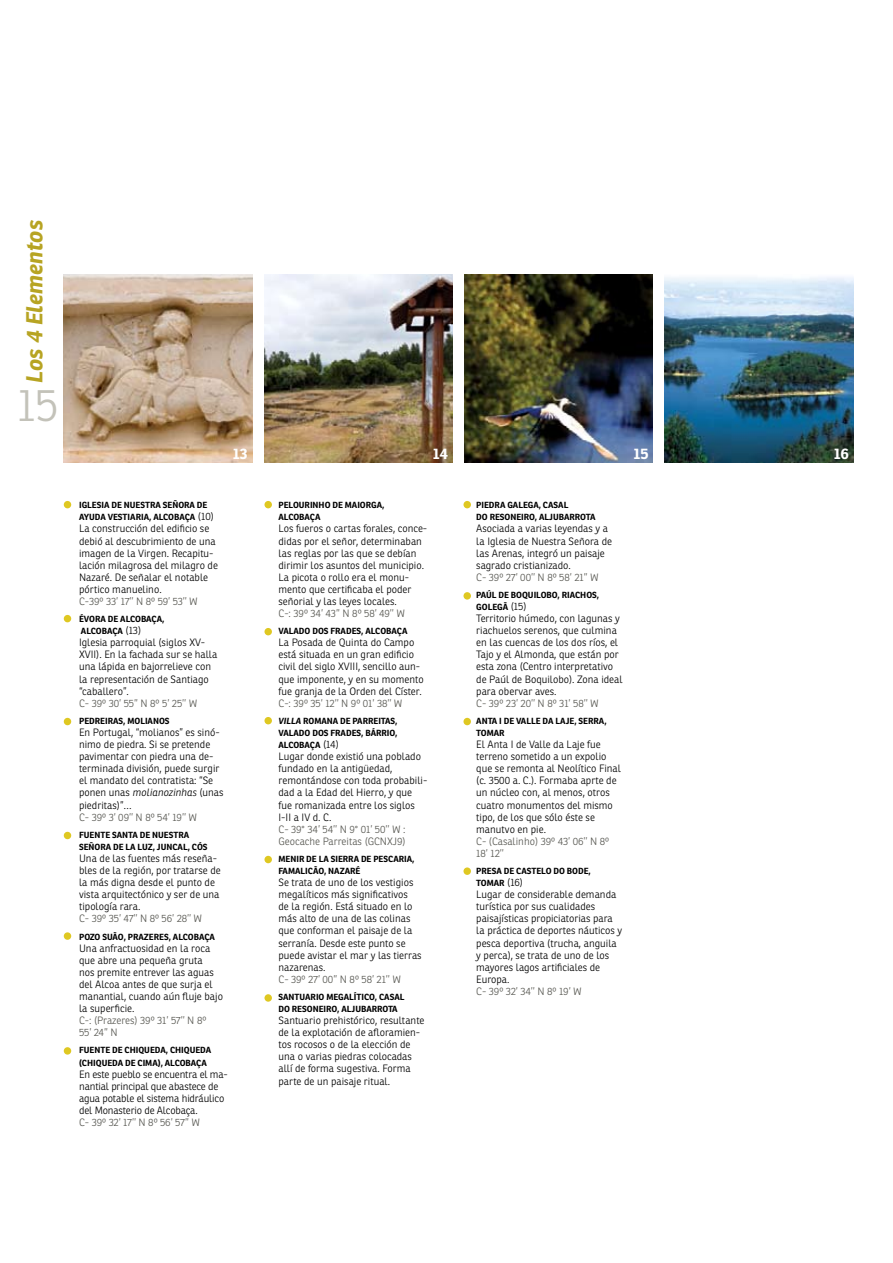
<style>
.page{position:relative;width:893px;height:1263px;background:#fff}
.page>*{position:absolute;margin:0;border:0;box-sizing:border-box;transform-origin:0 0}
.t1{font:300 45px "Ronnia Basic";color:#c3c2b9}
.t2{font:italic 700 22.5px "Ronnia Basic";color:#b7a423}
.t3{font:700 15px "Ronnia Basic";letter-spacing:-.01em;color:#fff}
.t4{font:300 10.35px/12px "Ronnia Basic";color:#000}
.t5{font:300 10.35px/12px "Ronnia Basic";color:#585852}
.t6{font:700 8.7px/12.1px "Ronnia Basic";color:#000}
.s1{font-weight:300;font-size:10.35px}
.s2{font-style:italic}
</style>
<div class="page">
<img style="left:64px;top:274px;width:188px;height:189px">
<img style="left:264px;top:274px;width:189px;height:189px">
<img style="left:464px;top:274px;width:189px;height:189px">
<img style="left:665px;top:277px;width:188px;height:186px">
<div style="left:64px;top:501px;width:7px;height:7px;background:#dfc822;border-radius:50%"></div>
<div style="left:64px;top:615px;width:7px;height:7px;background:#dfc822;border-radius:50%"></div>
<div style="left:64px;top:718px;width:7px;height:7px;background:#dfc822;border-radius:50%"></div>
<div style="left:64px;top:832px;width:7px;height:7px;background:#dfc822;border-radius:50%"></div>
<div style="left:264px;top:501px;width:8px;height:7px;background:#dfc822;border-radius:50%"></div>
<div style="left:264px;top:628px;width:8px;height:7px;background:#dfc822;border-radius:50%"></div>
<div style="left:264px;top:717px;width:8px;height:7px;background:#dfc822;border-radius:50%"></div>
<div style="left:264px;top:856px;width:8px;height:7px;background:#dfc822;border-radius:50%"></div>
<div style="left:264px;top:994px;width:8px;height:8px;background:#dfc822;border-radius:50%"></div>
<div style="left:463px;top:501px;width:8px;height:7px;background:#dfc822;border-radius:50%"></div>
<div style="left:463px;top:592px;width:8px;height:8px;background:#dfc822;border-radius:50%"></div>
<div style="left:463px;top:718px;width:8px;height:7px;background:#dfc822;border-radius:50%"></div>
<div style="left:463px;top:867px;width:8px;height:8px;background:#dfc822;border-radius:50%"></div>
<div style="left:64px;top:1047px;width:7px;height:7px;background:#dfc822;border-radius:50%"></div>
<div style="left:64px;top:932px;width:7px;height:8px;background:#dfc822;border-radius:50%"></div>
<h2 class="t2" style="left:20px;top:383px;width:164px;rotate:-90deg">Los 4 Elementos</h2>
<h1 class="t1" style="left:17px;top:377px;width:43px">15</h1>
<h3 class="t3" style="left:233px;top:444px;width:16px">13</h3>
<h3 class="t3" style="left:433px;top:444px;width:17px">14</h3>
<h3 class="t3" style="left:634px;top:444px;width:17px">15</h3>
<h3 class="t3" style="left:834px;top:444px;width:17px">16</h3>
<p class="t6" style="left:79px;top:499px;width:136px">IGLESIA DE NUESTRA SEÑORA DE<br>AYUDA VESTIARIA, ALCOBAÇA <span class="s1">(10)</span></p>
<p class="t4" style="left:79px;top:523px;width:140px">La construcción del edificio se debió al descubrimiento de una imagen de la Virgen. Recapitu&shy;lación milagrosa del milagro de<br>Nazaré. De señalar el notable pórtico manuelino.</p>
<p class="t5" style="left:79px;top:595px;width:120px">C-39º 33’ 17’’ N 8º 59’ 53’’ W</p>
<p class="t6" style="left:79px;top:613px;width:87px">ÉVORA DE ALCOBAÇA,<br>ALCOBAÇA <span class="s1">(13)</span></p>
<p class="t4" style="left:79px;top:636px;width:140px">Iglesia parroquial (siglos XV-<br>XVII). En la fachada sur se halla una lápida en bajorrelieve con la representación de Santiago “caballero”.</p>
<p class="t5" style="left:79px;top:697px;width:120px">C- 39º 30’ 55’’ N 8º 5’ 25’’ W</p>
<p class="t6" style="left:79px;top:715px;width:92px">PEDREIRAS, MOLIANOS</p>
<p class="t4" style="left:79px;top:726px;width:146px">En Portugal, “molianos” es sinó&shy;nimo de piedra. Si se pretende pavimentar con piedra una de&shy;terminada división, puede surgir el mandato del contratista: “Se ponen unas <span class="s2">molianozinhas</span> (unas piedritas)”…</p>
<p class="t5" style="left:79px;top:811px;width:120px">C- 39º 3’ 09’’ N 8º 54’ 19’’ W</p>
<p class="t6" style="left:79px;top:828px;width:130px">FUENTE SANTA DE NUESTRA<br>SEÑORA DE LA LUZ, JUNCAL, CÓS</p>
<p class="t4" style="left:79px;top:852px;width:143px">Una de las fuentes más reseña&shy;bles de la región, por tratarse de la más digna desde el punto de vista arquitectónico y ser de una tipología rara.</p>
<p class="t5" style="left:79px;top:913px;width:125px">C- 39º 35’ 47’’ N 8º 56’ 28’’ W</p>
<p class="t6" style="left:79px;top:930px;width:137px">POZO SUÃO, PRAZERES, ALCOBAÇA</p>
<p class="t4" style="left:79px;top:942px;width:145px">Una anfractuosidad en la roca que abre una pequeña gruta<br>nos premite entrever las aguas del Alcoa antes de que surja el manantial, cuando aún fluje bajo la superficie.</p>
<p class="t5" style="left:79px;top:1014px;width:129px">C-: (Prazeres) 39º 31’ 57’’ N 8º<br>55’ 24’’ N</p>
<p class="t6" style="left:79px;top:1044px;width:134px">FUENTE DE CHIQUEDA, CHIQUEDA (CHIQUEDA DE CIMA), ALCOBAÇA</p>
<p class="t4" style="left:79px;top:1068px;width:150px">En este pueblo se encuentra el ma&shy;nantial principal que abastece de agua potable el sistema hidráulico del Monasterio de Alcobaça.</p>
<p class="t5" style="left:79px;top:1116px;width:122px">C- 39º 32’ 17’’ N 8º 56’ 57’’ W</p>
<p class="t6" style="left:279px;top:499px;width:107px">PELOURINHO DE MAIORGA,<br>ALCOBAÇA</p>
<p class="t4" style="left:279px;top:523px;width:150px">Los fueros o cartas forales, conce&shy;didas por el señor, determinaban las reglas por las que se debían dirimir los asuntos del municipio.<br>La picota o rollo era el monu&shy;mento que certificaba el poder señorial y las leyes locales.</p>
<p class="t5" style="left:279px;top:607px;width:128px">C-: 39º 34’ 43’’ N 8º 58’ 49’’ W</p>
<p class="t6" style="left:279px;top:625px;width:130px">VALADO DOS FRADES, ALCOBAÇA</p>
<p class="t4" style="left:279px;top:636px;width:147px">La Posada de Quinta do Campo está situada en un gran edificio civil del siglo XVIII, sencillo aun&shy;que imponente, y en su momento fue granja de la Orden del Císter.</p>
<p class="t5" style="left:279px;top:697px;width:126px">C-: 39º 35’ 12’’ N 9º 01’ 38’’ W</p>
<p class="t6" style="left:279px;top:715px;width:121px;text-align:justify"><span class="s2">VILLA</span> ROMANA DE PARREITAS, VALADO DOS FRADES, BÁRRIO, ALCOBAÇA <span class="s1">(14)</span></p>
<p class="t4" style="left:279px;top:750px;width:150px">Lugar donde existió una poblado fundado en la antigüedad, remontándose con toda probabili&shy;dad a la Edad del Hierro, y que fue romanizada entre los siglos<br>I-II a IV d. C.</p>
<p class="t5" style="left:279px;top:823px;width:129px">C- 39° 34’ 54’’ N 9° 01’ 50’’ W :<br>Geocache Parreitas (GCNXJ9)</p>
<p class="t6" style="left:279px;top:853px;width:138px">MENIR DE LA SIERRA DE PESCARIA,<br>FAMALICÃO, NAZARÉ</p>
<p class="t4" style="left:279px;top:876px;width:145px">Se trata de uno de los vestigios megalíticos más significativos<br>de la región. Está situado en lo más alto de una de las colinas que conforman el paisaje de la serranía. Desde este punto se puede avistar el mar y las tierras nazarenas.</p>
<p class="t5" style="left:279px;top:973px;width:124px">C- 39º 27’ 00’’ N 8º 58’ 21’’ W</p>
<p class="t6" style="left:279px;top:991px;width:127px">SANTUARIO MEGALÍTICO, CASAL<br>DO RESONEIRO, ALJUBARROTA</p>
<p class="t4" style="left:279px;top:1014px;width:147px">Santuario prehistórico, resultante de la explotación de afloramien&shy;tos rocosos o de la elección de una o varias piedras colocadas allí de forma sugestiva. Forma parte de un paisaje ritual.</p>
<p class="t6" style="left:476px;top:499px;width:121px">PIEDRA GALEGA, CASAL<br>DO RESONEIRO, ALJUBARROTA</p>
<p class="t4" style="left:476px;top:523px;width:137px">Asociada a varias leyendas y a la Iglesia de Nuestra Señora de las Arenas, integró un paisaje sagrado cristianizado.</p>
<p class="t5" style="left:476px;top:571px;width:124px">C- 39º 27’ 00’’ N 8º 58’ 21’’ W</p>
<p class="t6" style="left:476px;top:589px;width:124px">PAÚL DE BOQUILOBO, RIACHOS,<br>GOLEGÃ <span class="s1">(15)</span></p>
<p class="t4" style="left:476px;top:612px;width:148px">Territorio húmedo, con lagunas y riachuelos serenos, que culmina en las cuencas de los dos ríos, el<br>Tajo y el Almonda, que están por esta zona (Centro interpretativo de Paúl de Boquilobo). Zona ideal para obervar aves.</p>
<p class="t5" style="left:476px;top:697px;width:124px">C- 39º 23’ 20’’ N 8º 31’ 58’’ W</p>
<p class="t6" style="left:476px;top:715px;width:132px">ANTA I DE VALLE DA LAJE, SERRA,<br>TOMAR</p>
<p class="t4" style="left:476px;top:738px;width:146px">El Anta I de Valle da Laje fue terreno sometido a un expolio que se remonta al Neolítico Final (c. 3500 a. C.). Formaba aprte de un núcleo con, al menos, otros cuatro monumentos del mismo tipo, de los que sólo éste se manutvo en pie.</p>
<p class="t5" style="left:476px;top:835px;width:134px">C- (Casalinho) 39º 43’ 06’’ N 8º<br>18’ 12’’</p>
<p class="t6" style="left:476px;top:865px;width:116px">PRESA DE CASTELO DO BODE,<br>TOMAR <span class="s1">(16)</span></p>
<p class="t4" style="left:476px;top:888px;width:147px">Lugar de considerable demanda turística por sus cualidades paisajísticas propiciatorias para la práctica de deportes náuticos y pesca deportiva (trucha, anguila y perca), se trata de uno de los mayores lagos artificiales de<br>Europa.</p>
<p class="t5" style="left:476px;top:985px;width:107px">C- 39º 32’ 34’’ N 8º 19’ W</p>
</div>
